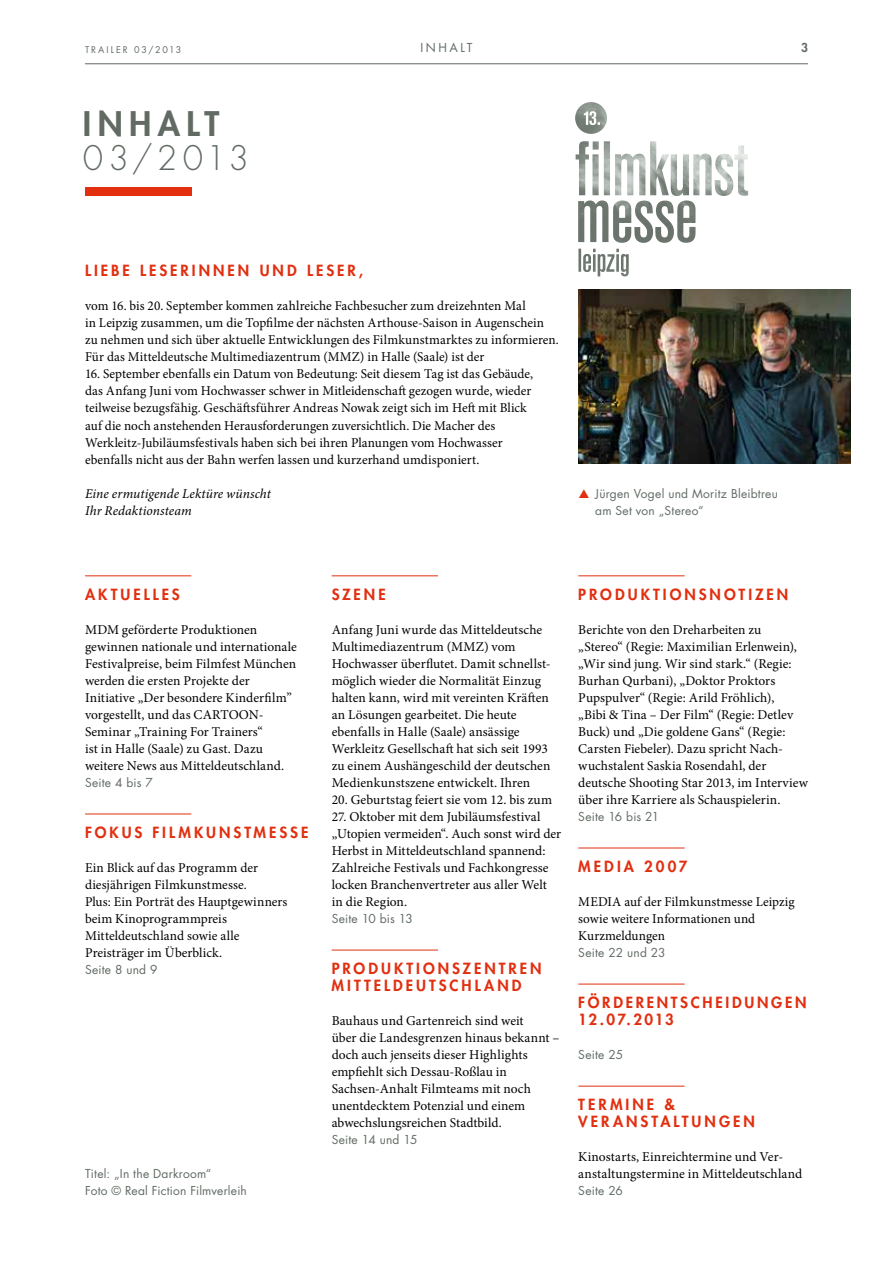
<style>
.page{position:relative;width:893px;height:1263px;background:#fff}
.page>*{position:absolute;margin:0;border:0;box-sizing:border-box;transform-origin:0 0}
.t1{font:300 33px "Futura Std";letter-spacing:.115em;color:#616b63}
.t2{font:800 33px "Futura Std";letter-spacing:.195em;color:#616b63}
.t3{font:800 15px/17px "Futura Std";letter-spacing:.2em;color:#e12f10}
.t4{font:800 15px/17px "Futura Std";letter-spacing:.18em;color:#e12f10}
.t5{font:13.5px/17px "Minion Pro";letter-spacing:.005em;color:#000}
.t6{font:italic 13.5px/17px "Minion Pro";letter-spacing:.005em;color:#000}
.t7{font:12px/17px "Futura Std";letter-spacing:.02em;color:#616b63}
.t8{font:800 12px "Futura Std";color:#616b63}
.t9{font:9px "Futura Std";letter-spacing:.215em;color:#616b63}
</style>
<div class="page">
<hr style="left:85px;top:63px;width:723px;height:1px;background:#616b63">
<div style="left:85px;top:187px;width:106px;height:9px;background:#e12f10"></div>
<hr style="left:85px;top:575px;width:106px;height:1px;background:#e12f10">
<hr style="left:85px;top:814px;width:106px;height:1px;background:#e12f10">
<hr style="left:332px;top:575px;width:106px;height:1px;background:#e12f10">
<hr style="left:332px;top:950px;width:106px;height:1px;background:#e12f10">
<hr style="left:578px;top:575px;width:107px;height:1px;background:#e12f10">
<hr style="left:578px;top:848px;width:107px;height:1px;background:#e12f10">
<hr style="left:578px;top:984px;width:107px;height:1px;background:#e12f10">
<hr style="left:578px;top:1086px;width:107px;height:1px;background:#e12f10">
<img style="left:578px;top:289px;width:272px;height:174px">
<svg style="left:578px;top:248px;width:51px;height:28px"></svg>
<img style="left:575px;top:102px;width:173px;height:141px">
<p class="t9" style="left:85px;top:43px;width:98px">Trailer 03/2013</p>
<p class="t7" style="left:420px;top:40px;width:54px">INHALT</p>
<p class="t8" style="left:801px;top:40px;width:8px">3</p>
<h1 class="t2" style="left:83px;top:103px;width:138px">INHALT</h1>
<h1 class="t1" style="left:83px;top:138px;width:168px">03/2013</h1>
<p class="t3" style="left:85px;top:262px;width:280px">LI EBE LESERINNEN UND LESER,</p>
<p class="t5" style="left:85px;top:298px;width:475px">vom 16. bis 20. September kommen zahlreiche Fachbesucher zum dreizehnten Mal<br>in Leipzig zusammen, um die Topfilme der nächsten Arthouse-Saison in Augenschein zu nehmen und sich über aktuelle Entwicklungen des Filmkunstmarktes zu informieren.<br>Für das Mitteldeutsche Multimediazentrum (MMZ) in Halle (Saale) ist der</p>
<p class="t5" style="left:85px;top:366px;width:450px">16. September ebenfalls ein Datum von Bedeutung: Seit diesem Tag ist das Gebäude, das Anfang Juni vom Hochwasser schwer in Mitleidenschaft gezogen wurde, wieder teilweise bezugsfähig. Geschäftsführer Andreas Nowak zeigt sich im Heft mit Blick auf die noch anstehenden Herausforderungen zuversichtlich. Die Macher des Werkleitz-Jubiläumsfestivals haben sich bei ihren Planungen vom Hochwasser ebenfalls nicht aus der Bahn werfen lassen und kurzerhand umdisponiert.</p>
<p class="t6" style="left:85px;top:485px;width:187px">Eine ermutigende Lektüre wünscht<br>Ihr Redaktionsteam</p>
<p class="t7" style="left:595px;top:485px;width:184px">Jürgen Vogel und Moritz Bleibtreu am Set von „Stereo“</p>
<p class="t3" style="left:85px;top:586px;width:95px">AKTUELLES</p>
<p class="t5" style="left:85px;top:621px;width:213px">MDM geförderte Produktionen gewinnen nationale und internationale Festivalpreise, beim Filmfest München werden die ersten Projekte der Initiative „Der besondere Kinderfilm” vorgestellt, und das CARTOON-Seminar „Training For Trainers“<br>ist in Halle (Saale) zu Gast. Dazu weitere News aus Mitteldeutschland.</p>
<p class="t7" style="left:85px;top:774px;width:69px">Seite 4 bis 7</p>
<p class="t3" style="left:85px;top:824px;width:225px">FOKUS FI LMKUNS TMESS E</p>
<p class="t5" style="left:85px;top:859px;width:204px">Ein Blick auf das Programm der diesjährigen Filmkunstmesse.<br>Plus: Ein Porträt des Hauptgewinners beim Kinoprogrammpreis<br>Mitteldeutschland sowie alle<br>Preisträger im Überblick.</p>
<p class="t7" style="left:85px;top:961px;width:74px">Seite 8 und 9</p>
<p class="t7" style="left:85px;top:1165px;width:163px">Titel: „In the Darkroom“<br>Foto © Real Fiction Filmverleih</p>
<p class="t3" style="left:332px;top:586px;width:56px">SZENE</p>
<p class="t5" style="left:332px;top:621px;width:221px">Anfang Juni wurde das Mitteldeutsche Multimediazentrum (MMZ) vom Hochwasser überflutet. Damit schnellst&shy;möglich wieder die Normalität Einzug halten kann, wird mit vereinten Kräften an Lösungen gearbeitet. Die heute ebenfalls in Halle (Saale) ansässige Werkleitz Gesellschaft hat sich seit 1993 zu einem Aushängeschild der deutschen Medienkunstszene entwickelt. Ihren</p>
<p class="t5" style="left:332px;top:791px;width:222px">20. Geburtstag feiert sie vom 12. bis zum</p>
<p class="t5" style="left:332px;top:808px;width:231px">27. Oktober mit dem Jubiläumsfestival „Utopien vermeiden“. Auch sonst wird der Herbst in Mitteldeutschland spannend:<br>Zahlreiche Festivals und Fachkongresse locken Branchenvertreter aus aller Welt in die Region.</p>
<p class="t7" style="left:332px;top:910px;width:83px">Seite 10 bis 13</p>
<p class="t3" style="left:332px;top:960px;width:211px">PRODUKTI ONSZENTREN<br>MI TTELDEUTS CHLA ND</p>
<p class="t5" style="left:332px;top:1012px;width:229px">Bauhaus und Gartenreich sind weit<br>über die Landesgrenzen hinaus bekannt – doch auch jenseits dieser Highlights empfiehlt sich Dessau-Roßlau in Sachsen-Anhalt Filmteams mit noch unentdecktem Potenzial und einem abwechslungsreichen Stadtbild.</p>
<p class="t7" style="left:332px;top:1131px;width:87px">Seite 14 und 15</p>
<p class="t3" style="left:578px;top:586px;width:211px">PRODUKTI ONS NOTIZEN</p>
<p class="t5" style="left:578px;top:621px;width:231px">Berichte von den Dreharbeiten zu „Stereo“ (Regie: Maximilian Erlenwein), „Wir sind jung. Wir sind stark.“ (Regie:<br>Burhan Qurbani), „Doktor Proktors Pupspulver“ (Regie: Arild Fröhlich),<br>„Bibi &amp; Tina – Der Film“ (Regie: Detlev Buck) und „Die goldene Gans“ (Regie:<br>Carsten Fiebeler). Dazu spricht Nach&shy;wuchstalent Saskia Rosendahl, der deutsche Shooting Star 2013, im Interview über ihre Karriere als Schauspielerin.</p>
<p class="t7" style="left:578px;top:808px;width:82px">Seite 16 bis 21</p>
<p class="t3" style="left:578px;top:858px;width:13px">MED</p>
<p class="t3" style="left:617px;top:858px;width:72px">IA 2007</p>
<p class="t5" style="left:578px;top:893px;width:218px">MEDIA auf der Filmkunstmesse Leipzig sowie weitere Informationen und<br>Kurzmeldungen</p>
<p class="t7" style="left:578px;top:944px;width:89px">Seite 22 und 23</p>
<p class="t4" style="left:578px;top:994px;width:230px">FÖRDERENTS CHEIDUNGEN<br>12.07.2013</p>
<p class="t7" style="left:578px;top:1046px;width:46px">Seite 25</p>
<p class="t3" style="left:578px;top:1096px;width:178px">TERMINE &amp;<br>VERA NS TA LTUNGEN</p>
<p class="t5" style="left:578px;top:1148px;width:225px">Kinostarts, Einreichtermine und Ver&shy;anstaltungstermine in Mitteldeutschland</p>
<p class="t7" style="left:578px;top:1182px;width:46px">Seite 26</p>
</div>
